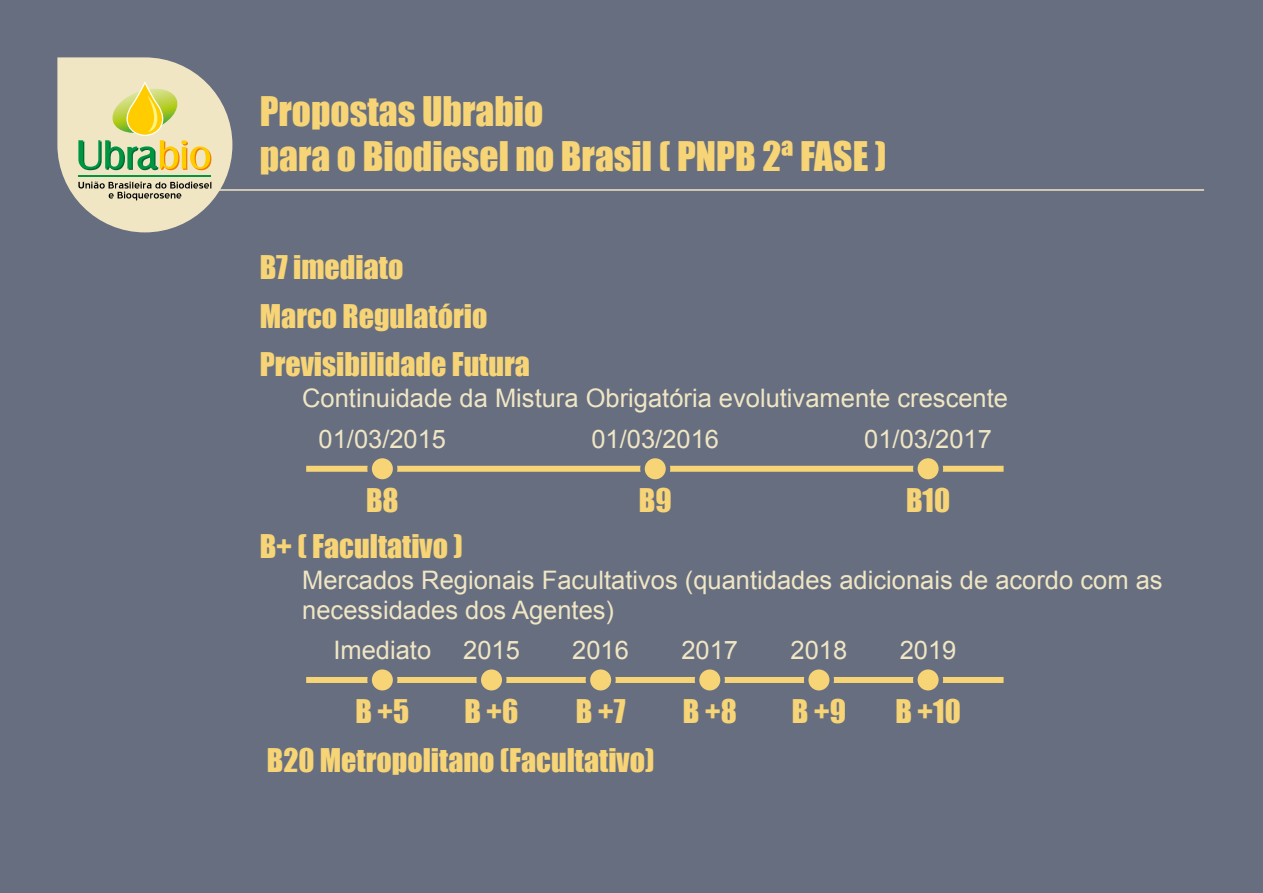
<style>
.page{position:relative;width:1263px;height:893px;background:#666e80}
.page>*{position:absolute;margin:0;border:0;box-sizing:border-box;transform-origin:0 0}
.t1{font:37.5px/45px "Impact";color:#f7d475}
.t2{font:30px/48.8px "Impact";color:#f7d475}
.t3{font:25.5px/30.6px "Arial";color:#f0e6c4}
</style>
<div class="page">
<svg style="left:57px;top:57px;width:175px;height:175px"></svg>
<hr style="left:79px;top:189px;width:1125px;height:2px;background:#f0e6c4">
<div style="left:306px;top:466px;width:697px;height:6px;background:#f7d475"></div>
<svg style="left:370px;top:456px;width:25px;height:25px"></svg>
<div style="left:367px;top:454px;width:30px;height:30px;border:4px solid #666e80;border-radius:50%"></div>
<svg style="left:915px;top:456px;width:26px;height:25px"></svg>
<div style="left:913px;top:454px;width:30px;height:30px;border:4px solid #666e80;border-radius:50%"></div>
<svg style="left:642px;top:456px;width:26px;height:25px"></svg>
<div style="left:640px;top:454px;width:30px;height:30px;border:4px solid #666e80;border-radius:50%"></div>
<div style="left:306px;top:677px;width:697px;height:6px;background:#f7d475"></div>
<svg style="left:370px;top:667px;width:25px;height:26px"></svg>
<div style="left:367px;top:665px;width:30px;height:30px;border:4px solid #666e80;border-radius:50%"></div>
<svg style="left:588px;top:667px;width:25px;height:26px"></svg>
<div style="left:586px;top:665px;width:30px;height:30px;border:4px solid #666e80;border-radius:50%"></div>
<svg style="left:697px;top:667px;width:25px;height:26px"></svg>
<div style="left:695px;top:665px;width:30px;height:30px;border:4px solid #666e80;border-radius:50%"></div>
<svg style="left:806px;top:667px;width:26px;height:26px"></svg>
<div style="left:804px;top:665px;width:30px;height:30px;border:4px solid #666e80;border-radius:50%"></div>
<svg style="left:915px;top:667px;width:26px;height:26px"></svg>
<div style="left:913px;top:665px;width:30px;height:30px;border:4px solid #666e80;border-radius:50%"></div>
<svg style="left:479px;top:667px;width:25px;height:26px"></svg>
<div style="left:476px;top:665px;width:30px;height:30px;border:4px solid #666e80;border-radius:50%"></div>
<h1 class="t1" style="left:260px;top:88px;width:628px">Propostas Ubrabio<br>para o Biodiesel no Brasil ( PNPB 2ª FASE )</h1>
<p class="t2" style="left:260px;top:242px;width:272px">B7 imediato<br>Marco Regulatório<br>Previsibilidade Futura</p>
<p class="t3" style="left:302px;top:383px;width:707px">Continuidade da Mistura Obrigatória evolutivamente crescente</p>
<p class="t3" style="left:319px;top:424px;width:129px">01/03/2015</p>
<p class="t3" style="left:591px;top:424px;width:129px">01/03/2016</p>
<p class="t3" style="left:864px;top:424px;width:129px">01/03/2017</p>
<p class="t2" style="left:366px;top:475px;width:34px">B8</p>
<p class="t2" style="left:639px;top:475px;width:34px">B9</p>
<p class="t2" style="left:906px;top:475px;width:46px">B10</p>
<p class="t2" style="left:260px;top:521px;width:205px">B+ ( Facultativo )</p>
<p class="t3" style="left:302px;top:565px;width:862px">Mercados Regionais Facultativos (quantidades adicionais de acordo com as necessidades dos Agentes)</p>
<p class="t3" style="left:333px;top:635px;width:99px">Imediato</p>
<p class="t3" style="left:463px;top:635px;width:58px">2015</p>
<p class="t3" style="left:572px;top:635px;width:58px">2016</p>
<p class="t3" style="left:681px;top:635px;width:58px">2017</p>
<p class="t3" style="left:791px;top:635px;width:58px">2018</p>
<p class="t3" style="left:900px;top:635px;width:58px">2019</p>
<p class="t2" style="left:355px;top:686px;width:55px">B +5</p>
<p class="t2" style="left:464px;top:686px;width:56px">B +6</p>
<p class="t2" style="left:576px;top:686px;width:51px">B +7</p>
<p class="t2" style="left:683px;top:686px;width:55px">B +8</p>
<p class="t2" style="left:792px;top:686px;width:56px">B +9</p>
<p class="t2" style="left:895px;top:686px;width:67px">B +10</p>
<p class="t2" style="left:267px;top:735px;width:389px">B20 Metropolitano (Facultativo)</p>
</div>
